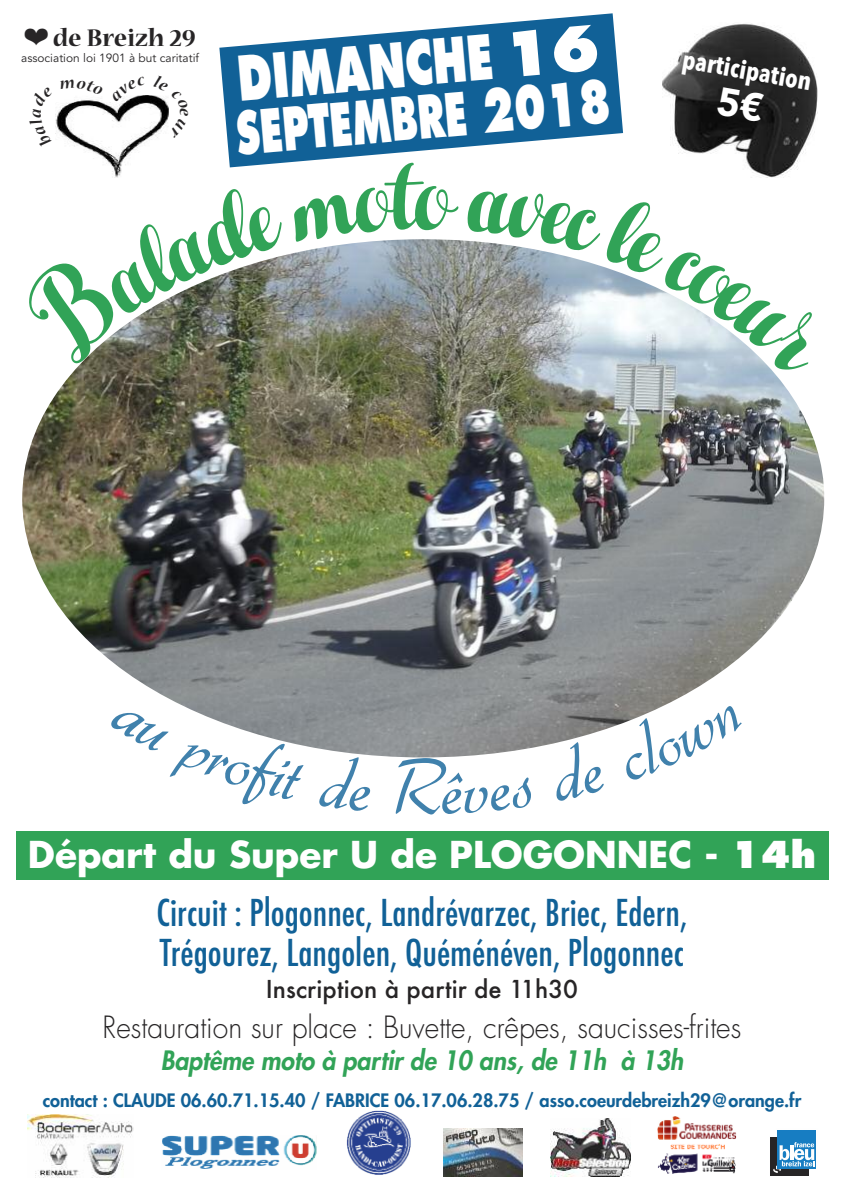
<style>
.page{position:relative;width:842px;height:1191px;background:#fff}
.page>*{position:absolute;margin:0;border:0;box-sizing:border-box;transform-origin:0 0}
.t1{font:800 60px "Futura";color:#fff;scale:.7 1}
.t2{font:800 58px "Futura";color:#fff;scale:.62 1}
.t3{font:500 condensed 36px/58.3px "Futura";color:#116197;text-align:center}
.t4{font:300 29.8px "Futura";color:#272526;scale:.95 1}
.t5{font:700 26.8px "Nueva Std";color:#272526}
.t6{font:italic 800 26px "Futura";color:#31a357;scale:.95 1}
.t7{font:700 25.2px "Avenir Next Condensed";color:#fff}
.t8{font:500 24px "Futura";color:#272526}
.t9{font:800 18px "Futura";color:#116197}
.t10{font:11.9px "Avenir";color:#272526}
.s1{font-weight:700;font-stretch:normal;color:#fff}
.s2{font-weight:800;font-stretch:normal;color:#fff}
</style>
<div class="page">
<div style="left:16px;top:831px;width:813px;height:48px;background:#31a357"></div>
<img style="left:55px;top:95px;width:99px;height:67px">
<img style="left:22px;top:239px;width:802px;height:518px;border-radius:50%">
<img style="left:663px;top:23px;width:155px;height:154px">
<svg style="left:219px;top:13px;width:404px;height:149px;fill:#116197"></svg>
<img style="left:551px;top:1118px;width:79px;height:58px">
<img style="left:443px;top:1128px;width:80px;height:48px">
<svg style="left:770px;top:1130px;width:46px;height:46px"></svg>
<img style="left:28px;top:1114px;width:105px;height:63px">
<img style="left:162px;top:1135px;width:154px;height:34px">
<img style="left:346px;top:1111px;width:65px;height:64px">
<img style="left:657px;top:1116px;width:80px;height:58px">
<svg style="left:111px;top:95px;width:34px;height:6px"></svg>
<svg style="left:154px;top:95px;width:15px;height:43px"></svg>
<svg style="left:78px;top:162px;width:381px;height:204px"></svg>
<svg style="left:466px;top:240px;width:315px;height:141px"></svg>
<svg style="left:179px;top:704px;width:125px;height:42px"></svg>
<svg style="left:342px;top:752px;width:28px;height:4px"></svg>
<svg style="left:404px;top:757px;width:38px;height:1px"></svg>
<svg style="left:546px;top:742px;width:13px;height:3px"></svg>
<svg style="left:621px;top:705px;width:44px;height:19px"></svg>
<svg style="left:716px;top:87px;width:49px;height:35px;background:#191919"></svg>
<p class="t5" style="left:24px;top:27px;width:173px">▪ de Breizh 29</p>
<p class="t10" style="left:21px;top:51px;width:179px">association loi 1901 à but caritatif</p>
<h1 class="t1" style="left:235px;top:53px;width:521px;rotate:-5deg">DIMANCHE 16</h1>
<h2 class="t2" style="left:234px;top:108px;width:607px;rotate:-5deg">SEPTEMBRE 2018</h2>
<p class="t7" style="left:685px;top:44px;width:132px;rotate:10deg">participation</p>
<p class="t3" style="left:28px;top:826px;width:789px"><span class="s1">Départ du Super U de PLOGONNEC -</span> <span class="s2">14h<br></span>Circuit : Plogonnec, Landrévarzec, Briec, Edern,</p>
<p class="t3" style="left:160px;top:924px;width:526px">Trégourez, Langolen, Quéménéven, Plogonnec</p>
<p class="t8" style="left:266px;top:975px;width:314px">Inscription à partir de 11h30</p>
<p class="t4" style="left:103px;top:1013px;width:674px">Restauration sur place : Buvette, crêpes, saucisses-frites</p>
<p class="t6" style="left:161px;top:1048px;width:552px">Baptême moto à partir de 10 ans, de 11h à 13h</p>
<p class="t9" style="left:43px;top:1091px;width:760px">contact : CLAUDE 06.60.71.15.40 / FABRICE 06.17.06.28.75 / asso.coeurdebreizh29@orange.fr</p>
</div>
